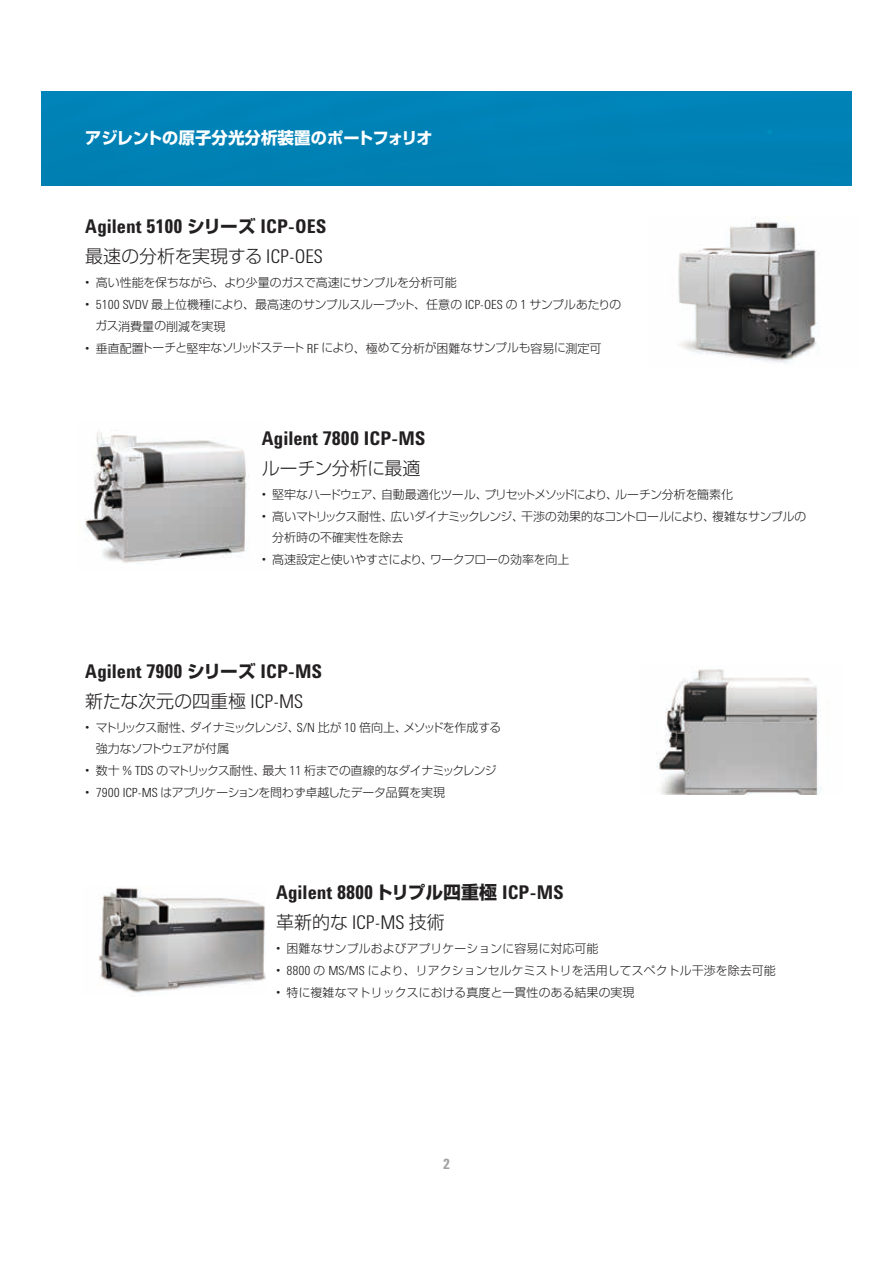
<style>
.page{position:relative;width:893px;height:1263px;background:#fff}
.page>*{position:absolute;margin:0;border:0;box-sizing:border-box;transform-origin:0 0}
.t1{font:700 19.5px/29.7px "Agilent Condensed CFF";color:#221f20}
.t2{font:300 18px "Shin Go Pro";color:#221f20}
.t3{font:300 17.7px "Shin Go Pro";color:#221f20}
.t4{font:700 16.2px "Shin Go Pro";letter-spacing:-.03em;color:#fff}
.t5{font:700 14.55px "Agilent Condensed CFF";color:#a1a1a4}
.t6{font:300 12px "Shin Go Pro";color:#221f20}
.t7{font:300 11.7px "Shin Go Pro";letter-spacing:-.025em;color:#221f20}
.t8{font:300 11.7px "Shin Go Pro";letter-spacing:.02em;color:#221f20}
.t9{font:300 11.7px/21px "Shin Go Pro";letter-spacing:-.11em;color:#221f20}
.t10{font:300 11.7px "Shin Go Pro";letter-spacing:-.055em;color:#221f20}
.t11{font:300 11.7px "Shin Go Pro";letter-spacing:-.045em;color:#221f20}
.t12{font:300 11.7px "Shin Go Pro";letter-spacing:-.09em;color:#221f20}
.t13{font:300 11.7px "Shin Go Pro";letter-spacing:-.065em;color:#221f20}
.s1{font-size:16.5px}
.s2{font-family:"Shin Go Pro";font-size:17.7px}
.s3{font-family:"Shin Go Pro";font-weight:300;font-size:18px}
.s4{font-family:"Shin Go Pro";font-weight:300;font-size:17.7px}
.s5{font-weight:300}
.s6{font-family:"Agilent Condensed CFF";font-size:12.9px}
.s7{font-size:12px}
.s8{font-size:11.7px}
.s9{font-size:18px}
.s10{font-size:17.7px}
.s11{font-family:"Agilent Condensed CFF";font-size:19.5px}
.s12{font-family:"Shin Go Pro";font-size:18px}
</style>
<div class="page">
<div style="left:41px;top:91px;width:810px;height:95px;background:#0081b5"></div>
<img style="left:85px;top:430px;width:162px;height:133px">
<img style="left:678px;top:217px;width:142px;height:147px">
<img style="left:658px;top:669px;width:163px;height:126px">
<img style="left:99px;top:886px;width:167px;height:107px">
<h3 class="t4" style="left:85px;top:125px;width:349px">アジレントの<span class="s1">原子分光分析装置</span>のポートフォリオ</h3>
<h1 class="t1" style="left:85px;top:211px;width:243px">Agilent 5100 <span class="s2">シリーズ</span> ICP-OES<span class="s3">最速</span><span class="s4">の</span><span class="s3">分析</span><span class="s4">を</span><span class="s3">実現</span><span class="s4">する</span> <span class="s5">ICP-OES</span></h1>
<p class="t7" style="left:85px;top:273px;width:373px"><span class="s6">•</span> <span class="s7">高</span>い<span class="s7">性能</span>を<span class="s7">保</span>ちながら<span class="s7">、</span>より<span class="s7">少量</span>のガスで<span class="s7">高速</span>にサンプルを<span class="s7">分析可能</span></p>
<p class="t7" style="left:85px;top:295px;width:537px"><span class="s6">• 5100 SVDV</span> <span class="s7">最上位機種</span>により<span class="s7">、最高速</span>のサンプルスループット<span class="s7">、任意</span>の <span class="s6">ICP-OES</span> の <span class="s6">1</span> サンプルあたりの</p>
<p class="t6" style="left:95px;top:316px;width:132px"><span class="s8">ガス</span>消費量<span class="s8">の</span>削減<span class="s8">を</span>実現</p>
<p class="t11" style="left:85px;top:338px;width:518px"><span class="s6">•</span> <span class="s7">垂直配置</span>トーチと<span class="s7">堅牢</span>なソリッドステート <span class="s6">RF</span> により<span class="s7">、極</span>めて<span class="s7">分析</span>が<span class="s7">困難</span>なサンプルも<span class="s7">容易</span>に<span class="s7">測定可</span></p>
<h1 class="t1" style="left:262px;top:423px;width:165px">Agilent 7800 ICP-MS</h1>
<h3 class="t3" style="left:262px;top:453px;width:160px">ルーチン<span class="s9">分析</span>に<span class="s9">最適</span></h3>
<p class="t12" style="left:262px;top:485px;width:473px"><span class="s6">•</span> <span class="s7">堅牢</span>なハードウェア<span class="s7">、自動最適化</span>ツール<span class="s7">、</span>プリセットメソッドにより<span class="s7">、</span>ルーチン<span class="s7">分析</span>を<span class="s7">簡素化</span></p>
<p class="t10" style="left:262px;top:507px;width:546px"><span class="s6">•</span> <span class="s7">高</span>いマトリックス<span class="s7">耐性、広</span>いダイナミックレンジ<span class="s7">、干渉</span>の<span class="s7">効果的</span>なコントロールにより<span class="s7">、複雑</span>なサンプルの</p>
<p class="t6" style="left:272px;top:528px;width:133px">分析時<span class="s8">の</span>不確実性<span class="s8">を</span>除去</p>
<p class="t7" style="left:262px;top:550px;width:309px"><span class="s6">•</span> <span class="s7">高速設定</span>と<span class="s7">使</span>いやすさにより<span class="s7">、</span>ワークフローの<span class="s7">効率</span>を<span class="s7">向上</span></p>
<h1 class="t1" style="left:85px;top:656px;width:239px">Agilent 7900 <span class="s2">シリーズ</span> ICP-MS</h1>
<h2 class="t2" style="left:85px;top:686px;width:219px">新<span class="s10">たな</span>次元<span class="s10">の</span>四重極 <span class="s11">ICP-MS</span></h2>
<p class="t9" style="left:96px;top:715px;width:407px;text-indent:-10px"><span class="s6">•</span> マトリックス<span class="s7">耐性、</span>ダイナミックレンジ<span class="s7">、</span><span class="s6">S/N</span> <span class="s7">比</span>が <span class="s6">10</span> <span class="s7">倍向上、</span>メソッドを<span class="s7">作成</span>する<span class="s7">強力</span>なソフトウェアが<span class="s7">付属</span></p>
<p class="t13" style="left:85px;top:761px;width:413px"><span class="s6">•</span> <span class="s7">数十</span> <span class="s6">% TDS</span> のマトリックス<span class="s7">耐性、最大</span> <span class="s6">11</span> <span class="s7">桁</span>までの<span class="s7">直線的</span>なダイナミックレンジ</p>
<p class="t7" style="left:85px;top:783px;width:361px"><span class="s6">• 7900 ICP-MS</span> はアプリケーションを<span class="s7">問</span>わず<span class="s7">卓越</span>したデータ<span class="s7">品質</span>を<span class="s7">実現</span></p>
<h1 class="t1" style="left:276px;top:877px;width:289px">Agilent 8800 <span class="s2">トリプル</span><span class="s12">四重極</span> ICP-MS<span class="s3">革新的</span><span class="s4">な</span> <span class="s5">ICP-MS</span> <span class="s3">技術</span></h1>
<p class="t8" style="left:276px;top:939px;width:324px"><span class="s6">•</span> <span class="s7">困難</span>なサンプルおよびアプリケーションに<span class="s7">容易</span>に<span class="s7">対応可能</span></p>
<p class="t8" style="left:276px;top:961px;width:501px"><span class="s6">• 8800</span> の <span class="s6">MS/MS</span> により<span class="s7">、</span>リアクションセルケミストリを<span class="s7">活用</span>してスペクトル<span class="s7">干渉</span>を<span class="s7">除去可能</span></p>
<p class="t8" style="left:276px;top:983px;width:360px"><span class="s6">•</span> <span class="s7">特</span>に<span class="s7">複雑</span>なマトリックスにおける<span class="s7">真度</span>と<span class="s7">一貫性</span>のある<span class="s7">結果</span>の<span class="s7">実現</span></p>
<p class="t5" style="left:443px;top:1153px;width:8px">2</p>
</div>
